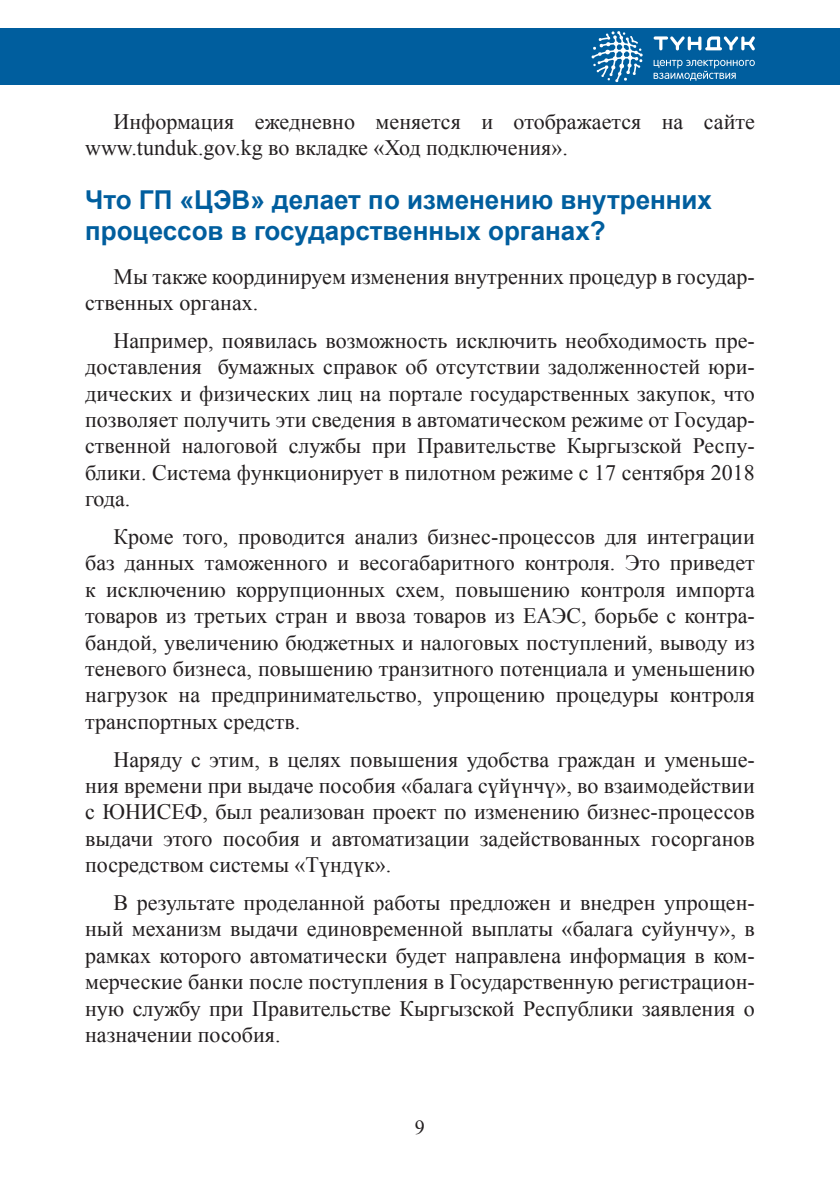
<style>
.page{position:relative;width:840px;height:1191px;background:#fff}
.page>*{position:absolute;margin:0;border:0;box-sizing:border-box;transform-origin:0 0}
.заголовок{font:700 26px/31.2px "Arial";color:#005e9e}
.основа{font:22px/26.4px "Times New Roman";color:#231f20;text-align:justify}
.t1{font:20px "Times New Roman";color:#231f20}
</style>
<div class="page">
<div style="left:0;top:28px;width:839px;height:57px;background:#005e9e"></div>
<svg style="left:591px;top:31px;width:51px;height:51px"></svg>
<svg style="left:653px;top:36px;width:101px;height:15px"></svg>
<svg style="left:653px;top:60px;width:101px;height:21px"></svg>
<p class="основа" style="left:85px;top:108px;width:670px;text-indent:28px">Информация ежедневно меняется и отображается на сайте www.tunduk.gov.kg во вкладке «Ход подключения».</p>
<p class="заголовок" style="left:85px;top:185px;width:628px">Что ГП «ЦЭВ» делает по изменению внутренних процессов в государственных органах?</p>
<p class="основа" style="left:85px;top:263px;width:670px;text-indent:28px">Мы также координируем изменения внутренних процедур в государ&shy;ственных органах.</p>
<p class="основа" style="left:85px;top:327px;width:670px;text-indent:28px">Например, появилась возможность исключить необходимость пре&shy;доставления бумажных справок об отсутствии задолженностей юри&shy;дических и физических лиц на портале государственных закупок, что позволяет получить эти сведения в автоматическом режиме от Государ&shy;ственной налоговой службы при Правительстве Кыргызской Респу&shy;блики. Система функционирует в пилотном режиме с 17 сентября 2018 года.</p>
<p class="основа" style="left:85px;top:523px;width:670px;text-indent:28px">Кроме того, проводится анализ бизнес-процессов для интеграции баз данных таможенного и весогабаритного контроля. Это приведет к исключению коррупционных схем, повышению контроля импорта товаров из третьих стран и ввоза товаров из ЕАЭС, борьбе с контра&shy;бандой, увеличению бюджетных и налоговых поступлений, выводу из теневого бизнеса, повышению транзитного потенциала и уменьшению нагрузок на предпринимательство, упрощению процедуры контроля транспортных средств.</p>
<p class="основа" style="left:85px;top:745px;width:670px;text-indent:28px">Наряду с этим, в целях повышения удобства граждан и уменьше&shy;ния времени при выдаче пособия «балага сүйүнчү», во взаимодействии с ЮНИСЕФ, был реализован проект по изменению бизнес-процессов выдачи этого пособия и автоматизации задействованных госорганов посредством системы «Түндүк».</p>
<p class="основа" style="left:85px;top:889px;width:670px;text-indent:28px">В результате проделанной работы предложен и внедрен упрощен&shy;ный механизм выдачи единовременной выплаты «балага суйунчу», в рамках которого автоматически будет направлена информация в ком&shy;мерческие банки после поступления в Государственную регистрацион&shy;ную службу при Правительстве Кыргызской Республики заявления о назначении пособия.</p>
<p class="t1" style="left:415px;top:1113px;width:11px">9</p>
</div>
